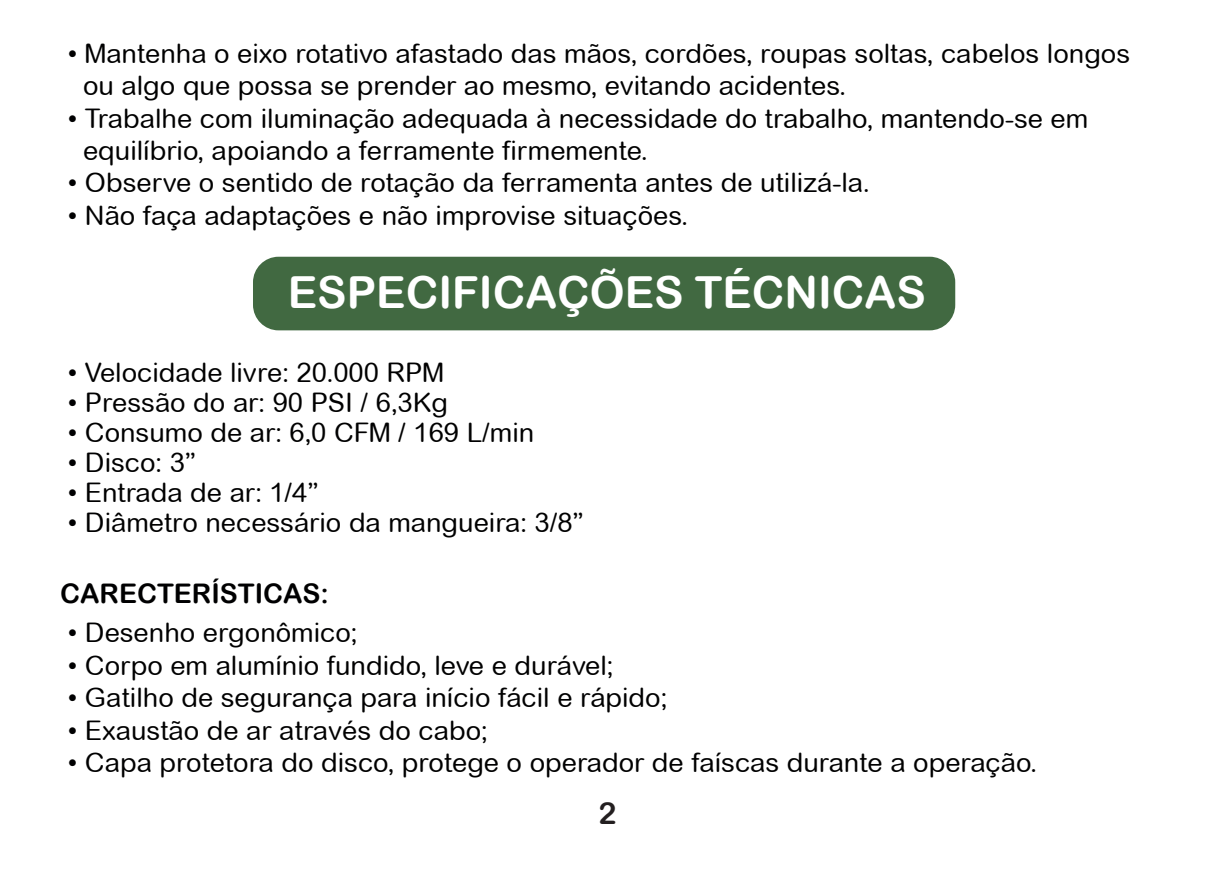
<style>
.page{position:relative;width:1209px;height:869px;background:#fff}
.page>*{position:absolute;margin:0;border:0;box-sizing:border-box;transform-origin:0 0}
.t1{font:44.1px "Arial Rounded MT Bold";color:#fff}
.t2{font:30.3px "Arial Rounded MT Bold";color:#231f20}
.t3{font:27px/32.4px "Arial Rounded MT";color:#000001}
.t4{font:27px "Arial Rounded MT Bold";color:#000001}
</style>
<div class="page">
<div style="left:253px;top:257px;width:702px;height:73px;background:#416941;border-radius:26px"></div>
<p class="t3" style="left:83px;top:37px;width:1048px;text-indent:-15px">• Mantenha o eixo rotativo afastado das mãos, cordões, roupas soltas, cabelos longos ou algo que possa se prender ao mesmo, evitando acidentes.</p>
<p class="t3" style="left:83px;top:102px;width:1006px;text-indent:-15px">• Trabalhe com iluminação adequada à necessidade do trabalho, mantendo-se em equilíbrio, apoiando a ferramente firmemente.</p>
<p class="t3" style="left:68px;top:166px;width:803px">• Observe o sentido de rotação da ferramenta antes de utilizá-la.</p>
<p class="t3" style="left:68px;top:199px;width:621px">• Não faça adaptações e não improvise situações.</p>
<h1 class="t1" style="left:288px;top:267px;width:639px">ESPECIFICAÇÕES TÉCNICAS</h1>
<p class="t3" style="left:68px;top:356px;width:377px">• Velocidade livre: 20.000 RPM</p>
<p class="t3" style="left:68px;top:386px;width:382px">• Pressão do ar: 90 PSI / 6,3Kg</p>
<p class="t3" style="left:68px;top:416px;width:468px">• Consumo de ar: 6,0 CFM / 169 L/min</p>
<p class="t3" style="left:68px;top:446px;width:130px">• Disco: 3”</p>
<p class="t3" style="left:68px;top:476px;width:252px">• Entrada de ar: 1/4”</p>
<p class="t3" style="left:68px;top:506px;width:517px">• Diâmetro necessário da mangueira: 3/8”</p>
<p class="t4" style="left:60px;top:577px;width:270px">CARECTERÍSTICAS:</p>
<p class="t3" style="left:68px;top:616px;width:291px">• Desenho ergonômico;</p>
<p class="t3" style="left:68px;top:648px;width:547px">• Corpo em alumínio fundido, leve e durável;</p>
<p class="t3" style="left:68px;top:681px;width:601px">• Gatilho de segurança para início fácil e rápido;</p>
<p class="t3" style="left:68px;top:713px;width:421px">• Exaustão de ar através do cabo;</p>
<p class="t3" style="left:68px;top:746px;width:970px">• Capa protetora do disco, protege o operador de faíscas durante a operação.</p>
<p class="t2" style="left:598px;top:795px;width:20px">2</p>
</div>
